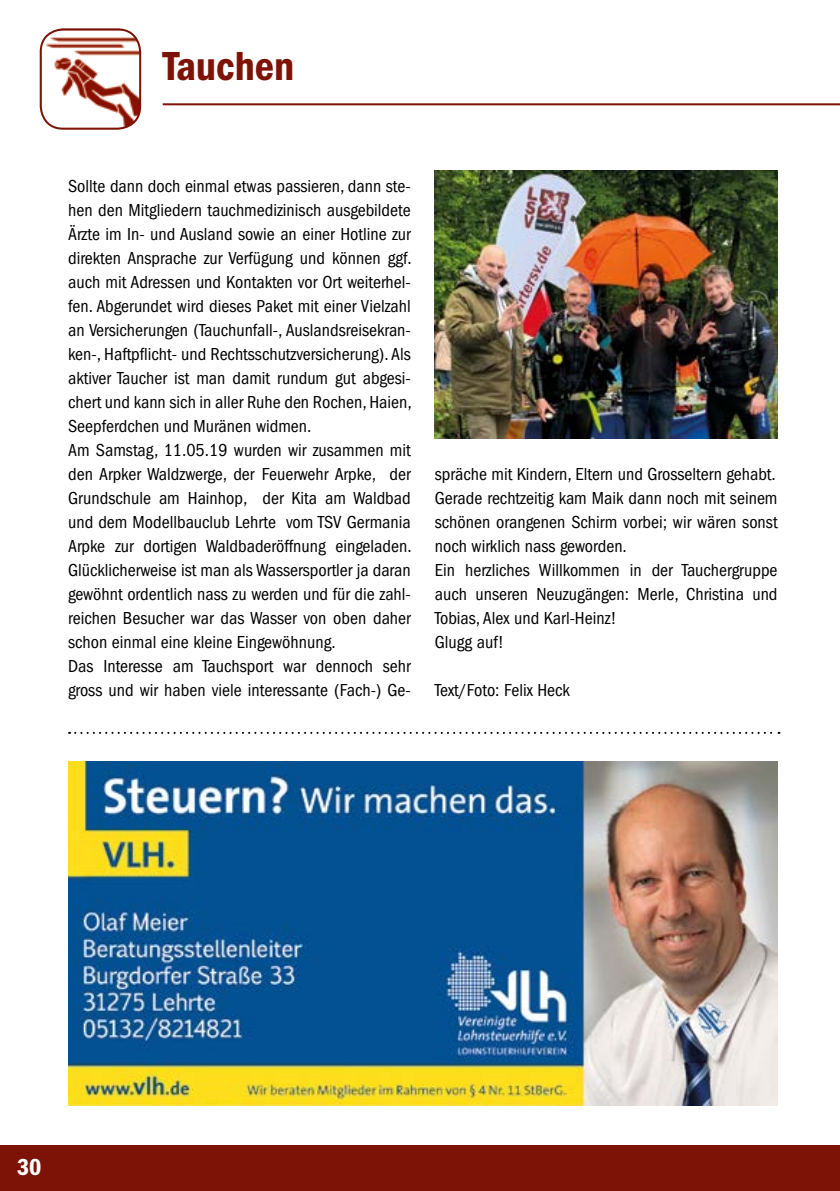
<style>
.page{position:relative;width:840px;height:1191px;background:#fff}
.page>*{position:absolute;margin:0;border:0;box-sizing:border-box;transform-origin:0 0}
.t1{font:600 condensed 42px "Franklin Gothic";color:#7d1206}
.t2{font:600 condensed 24px "Franklin Gothic";color:#fff}
.t3{font:condensed 18px/24px "Franklin Gothic";color:#000}
</style>
<div class="page">
<div style="left:0;top:1145px;width:839px;height:46px;background:#7d1206"></div>
<img style="left:434px;top:170px;width:343px;height:268px">
<img style="left:68px;top:761px;width:709px;height:344px">
<svg style="left:69px;top:732px;width:710px;height:2px"></svg>
<hr style="left:163px;top:103px;width:676px;height:2px;background:#7d1206">
<img style="left:41px;top:29px;width:99px;height:100px">
<div style="left:40px;top:28px;width:101px;height:102px;border:2px solid #7d1206;border-radius:23px"></div>
<h1 class="t1" style="left:163px;top:42px;width:133px">Tauchen</h1>
<p class="t3" style="left:68px;top:174px;width:345px">Sollte dann doch einmal etwas passieren, dann ste&shy;hen den Mitgliedern tauchmedizinisch ausgebildete Ärzte im In- und Ausland sowie an einer Hotline zur direkten Ansprache zur Verfügung und können ggf. auch mit Adressen und Kontakten vor Ort weiterhel&shy;fen. Abgerundet wird dieses Paket mit einer Vielzahl an Versicherungen (Tauchunfall-, Auslandsreisekran&shy;ken-, Haftpflicht- und Rechtsschutzversicherung). Als aktiver Taucher ist man damit rundum gut abgesi&shy;chert und kann sich in aller Ruhe den Rochen, Haien, Seepferdchen und Muränen widmen.<br>Am Samstag, 11.05.19 wurden wir zusammen mit den Arpker Waldzwerge, der Feuerwehr Arpke, der Grundschule am Hainhop, der Kita am Waldbad und dem Modellbauclub Lehrte vom TSV Germania Arpke zur dortigen Waldbaderöffnung eingeladen.<br>Glücklicherweise ist man als Wassersportler ja daran gewöhnt ordentlich nass zu werden und für die zahl&shy;reichen Besucher war das Wasser von oben daher schon einmal eine kleine Eingewöhnung.<br>Das Interesse am Tauchsport war dennoch sehr gross und wir haben viele interessante (Fach-) Ge-</p>
<p class="t3" style="left:434px;top:462px;width:344px">spräche mit Kindern, Eltern und Grosseltern gehabt.<br>Gerade rechtzeitig kam Maik dann noch mit seinem schönen orangenen Schirm vorbei; wir wären sonst noch wirklich nass geworden.<br>Ein herzliches Willkommen in der Tauchergruppe auch unseren Neuzugängen: Merle, Christina und Tobias, Alex und Karl-Heinz!<br>Glugg auf!</p>
<p class="t3" style="left:434px;top:678px;width:137px">Text/Foto: Felix Heck</p>
<h2 class="t2" style="left:17px;top:1153px;width:26px">4630</h2>
</div>
